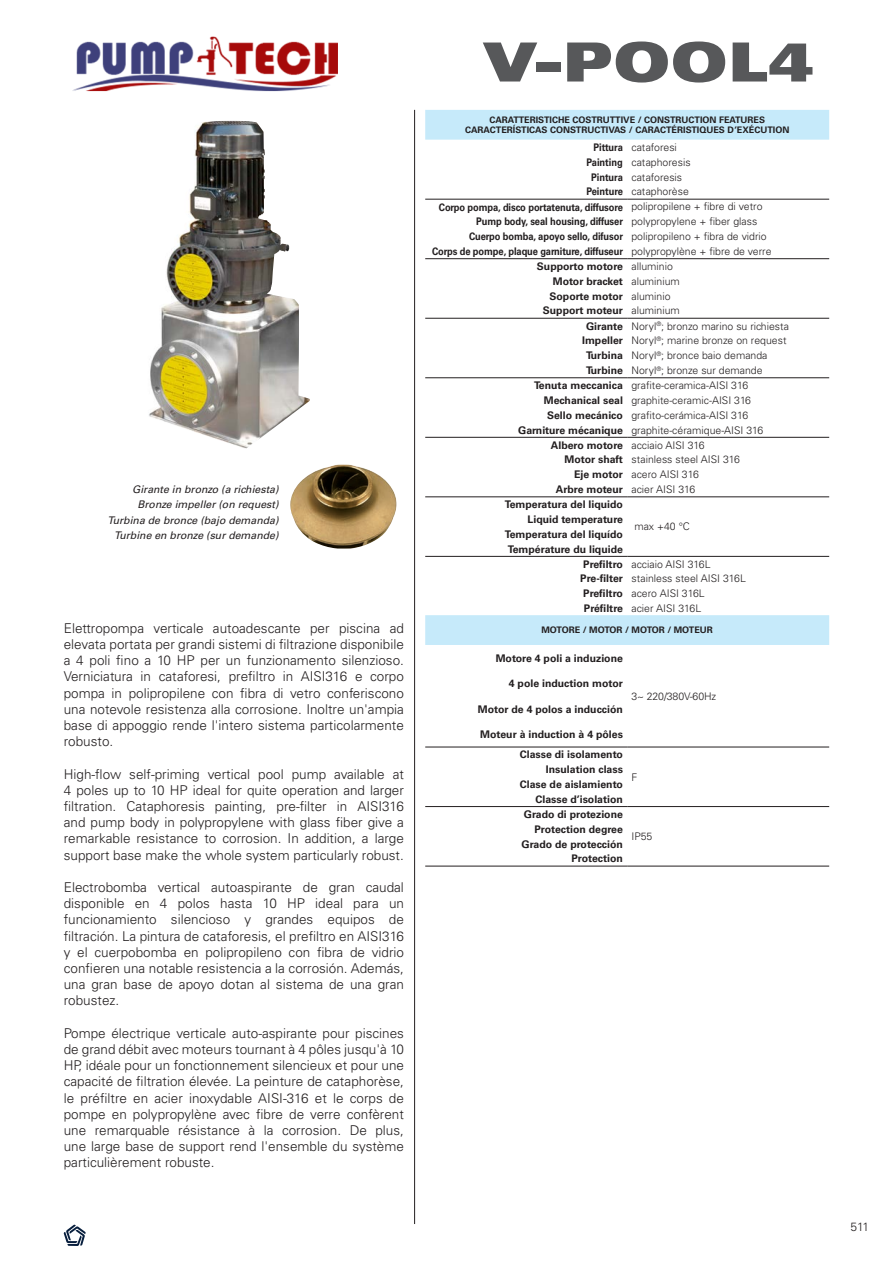
<style>
.page{position:relative;width:893px;height:1263px;background:#fff}
.page>*{position:absolute;margin:0;border:0;box-sizing:border-box;transform-origin:0 0}
.t1{font:54px "Univers LT Std X Black Ex";color:#57585a}
.t2{font:300 13.5px/16.2px "Univers LT Std";color:#231f20;text-align:justify}
.t3{font:300 12px "Univers LT Std";color:#231f20}
.t4{font:300 10.5px "Univers LT Std";color:#231f20}
.t5{font:700 10.5px/14.9px "Univers LT Std";color:#231f20;text-align:right}
.t6{font:700 10.5px "Univers LT Std";color:#231f20;scale:.89 1}
.t7{font:italic 10.5px "Univers LT Std";color:#231f20}
.t8{font:700 9px/10.8px "Univers LT Std";color:#231f20;text-align:center}
.s1{font-weight:700}
.s2{font-weight:300}
</style>
<div class="page">
<svg style="left:64px;top:1225px;width:22px;height:21px"></svg>
<img style="left:149px;top:121px;width:161px;height:328px">
<svg style="left:425px;top:110px;width:404px;height:535px"></svg>
<hr style="left:425px;top:199px;width:202px;height:1px;background:#231f20">
<hr style="left:627px;top:199px;width:202px;height:1px;background:#231f20">
<hr style="left:425px;top:258px;width:202px;height:1px;background:#231f20">
<hr style="left:627px;top:258px;width:202px;height:1px;background:#231f20">
<hr style="left:425px;top:318px;width:202px;height:1px;background:#231f20">
<hr style="left:627px;top:318px;width:202px;height:1px;background:#231f20">
<hr style="left:425px;top:377px;width:202px;height:1px;background:#231f20">
<hr style="left:627px;top:377px;width:202px;height:1px;background:#231f20">
<hr style="left:425px;top:437px;width:202px;height:1px;background:#231f20">
<hr style="left:627px;top:437px;width:202px;height:1px;background:#231f20">
<hr style="left:627px;top:556px;width:202px;height:1px;background:#231f20">
<hr style="left:425px;top:497px;width:202px;height:1px;background:#231f20">
<hr style="left:627px;top:497px;width:202px;height:1px;background:#231f20">
<hr style="left:425px;top:556px;width:202px;height:1px;background:#231f20">
<hr style="left:425px;top:747px;width:202px;height:1px;background:#231f20">
<hr style="left:627px;top:747px;width:202px;height:1px;background:#231f20">
<hr style="left:425px;top:806px;width:202px;height:1px;background:#231f20">
<hr style="left:627px;top:806px;width:202px;height:1px;background:#231f20">
<hr style="left:627px;top:866px;width:202px;height:1px;background:#231f20">
<hr style="left:425px;top:866px;width:202px;height:1px;background:#231f20">
<hr style="left:414px;top:110px;width:1px;height:1114px;background:#231f20">
<img style="left:290px;top:464px;width:106px;height:85px">
<img style="left:72px;top:36px;width:266px;height:56px">
<p class="t7" style="left:132px;top:483px;width:148px">Girante in bronzo (a richiesta)</p>
<p class="t7" style="left:107px;top:514px;width:173px">Turbina de bronce (bajo demanda)</p>
<p class="t7" style="left:138px;top:498px;width:142px">Bronze impeller (on request)</p>
<p class="t7" style="left:114px;top:529px;width:166px">Turbine en bronze (sur demande)</p>
<p class="t2" style="left:64px;top:620px;width:342px">Elettropompa verticale autoadescante per piscina ad elevata portata per grandi sistemi di filtrazione disponibile a 4 poli fino a 10 HP per un funzionamento silenzioso.<br>Verniciatura in cataforesi, prefiltro in AISI316 e corpo pompa in polipropilene con fibra di vetro conferiscono una notevole resistenza alla corrosione. Inoltre un'ampia base di appoggio rende l'intero sistema particolarmente robusto.</p>
<p class="t2" style="left:64px;top:766px;width:342px">High-flow self-priming vertical pool pump available at 4 poles up to 10 HP ideal for quite operation and larger filtration. Cataphoresis painting, pre-filter in AISI316 and pump body in polypropylene with glass fiber give a remarkable resistance to corrosion. In addition, a large support base make the whole system particularly robust.</p>
<p class="t2" style="left:64px;top:879px;width:342px">Electrobomba vertical autoaspirante de gran caudal disponible en 4 polos hasta 10 HP ideal para un funcionamiento silencioso y grandes equipos de filtración. La pintura de cataforesis, el prefiltro en AISI316 y el cuerpobomba en polipropileno con fibra de vidrio confieren una notable resistencia a la corrosión. Además, una gran base de apoyo dotan al sistema de una gran robustez.</p>
<p class="t2" style="left:64px;top:1025px;width:342px">Pompe électrique verticale auto-aspirante pour piscines de grand débit avec moteurs tournant à 4 pôles jusqu'à 10<br>HP, idéale pour un fonctionnement silencieux et pour une capacité de filtration élevée. La peinture de cataphorèse, le préfiltre en acier inoxydable AISI-316 et le corps de pompe en polypropylène avec fibre de verre confèrent une remarquable résistance à la corrosion. De plus, une large base de support rend l'ensemble du système particulièrement robuste.</p>
<h1 class="t1" style="left:483px;top:30px;width:332px">V-POOL4</h1>
<p class="t8" style="left:465px;top:114px;width:326px">CARATTERISTICHE COSTRUTTIVE / CONSTRUCTION FEATURES<br>CARACTERÍSTICAS CONSTRUCTIVAS / CARACTÉRISTIQUES D’EXÉCUTION</p>
<p class="t4" style="left:593px;top:141px;width:85px"><span class="s1">Pittura</span> cataforesi</p>
<p class="t4" style="left:586px;top:156px;width:106px"><span class="s1">Painting</span> cataphoresis</p>
<p class="t4" style="left:591px;top:171px;width:93px"><span class="s1">Pintura</span> cataforesis</p>
<p class="t4" style="left:586px;top:185px;width:104px"><span class="s1">Peinture</span> cataphorèse</p>
<p class="t6" style="left:439px;top:201px;width:365px">Corpo pompa, disco portatenuta, diffusore <span class="s2">polipropilene + fibre di vetro</span></p>
<p class="t6" style="left:476px;top:215px;width:317px">Pump body, seal housing, diffuser <span class="s2">polypropylene + fiber glass</span></p>
<p class="t6" style="left:469px;top:230px;width:336px">Cuerpo bomba, apoyo sello, difusor <span class="s2">polipropileno + fibra de vidrio</span></p>
<p class="t6" style="left:432px;top:245px;width:383px">Corps de pompe, plaque garniture, diffuseur <span class="s2">polypropylène + fibre de verre</span></p>
<p class="t5" style="left:537px;top:259px;width:137px">Supporto motore <span class="s2">alluminio</span></p>
<p class="t5" style="left:553px;top:274px;width:129px">Motor bracket <span class="s2">aluminium</span></p>
<p class="t5" style="left:549px;top:289px;width:123px">Soporte motor <span class="s2">aluminio</span></p>
<p class="t5" style="left:543px;top:303px;width:139px">Support moteur <span class="s2">aluminium</span></p>
<p class="t4" style="left:586px;top:319px;width:205px"><span class="s1">Girante</span> Noryl<sup>®</sup>; bronzo marino su richiesta</p>
<p class="t4" style="left:582px;top:334px;width:206px"><span class="s1">Impeller</span> Noryl<sup>®</sup>; marine bronze on request</p>
<p class="t4" style="left:586px;top:349px;width:183px"><span class="s1">Turbina</span> Noryl<sup>®</sup>; bronce baio demanda</p>
<p class="t4" style="left:586px;top:364px;width:178px"><span class="s1">Turbine</span> Noryl<sup>®</sup>; bronze sur demande</p>
<p class="t4" style="left:534px;top:379px;width:216px"><span class="s1">Tenuta meccanica</span> grafite-ceramica-AISI 316</p>
<p class="t4" style="left:544px;top:394px;width:209px"><span class="s1">Mechanical seal</span> graphite-ceramic-AISI 316</p>
<p class="t4" style="left:547px;top:409px;width:203px"><span class="s1">Sello mecánico</span> grafito-cerámica-AISI 316</p>
<p class="t4" style="left:518px;top:423px;width:247px"><span class="s1">Garniture mécanique</span> graphite-céramique-AISI 316</p>
<p class="t4" style="left:551px;top:439px;width:155px"><span class="s1">Albero motore</span> acciaio AISI 316</p>
<p class="t4" style="left:564px;top:453px;width:177px"><span class="s1">Motor shaft</span> stainless steel AISI 316</p>
<p class="t4" style="left:574px;top:468px;width:126px"><span class="s1">Eje motor</span> acero AISI 316</p>
<p class="t4" style="left:556px;top:483px;width:141px"><span class="s1">Arbre moteur</span> acier AISI 316</p>
<p class="t5" style="left:505px;top:497px;width:120px">Temperatura del liquido</p>
<p class="t4" style="left:634px;top:520px;width:57px">max +40 °C</p>
<p class="t5" style="left:528px;top:512px;width:97px">Liquid temperature</p>
<p class="t5" style="left:505px;top:527px;width:120px">Temperatura del liquído</p>
<p class="t5" style="left:508px;top:542px;width:117px">Température du liquide</p>
<p class="t4" style="left:583px;top:558px;width:129px"><span class="s1">Prefiltro</span> acciaio AISI 316L</p>
<p class="t4" style="left:580px;top:572px;width:167px"><span class="s1">Pre-filter</span> stainless steel AISI 316L</p>
<p class="t4" style="left:583px;top:587px;width:123px"><span class="s1">Prefiltro</span> acero AISI 316L</p>
<p class="t4" style="left:584px;top:601px;width:119px"><span class="s1">Préfiltre</span> acier AISI 316L</p>
<p class="t8" style="left:541px;top:625px;width:173px">MOTORE / MOTOR / MOTOR / MOTEUR</p>
<p class="t5" style="left:496px;top:650px;width:129px">Motore 4 poli a induzione</p>
<p class="t4" style="left:631px;top:690px;width:86px">3~ 220/380V-60Hz</p>
<p class="t5" style="left:509px;top:676px;width:116px">4 pole induction motor</p>
<p class="t5" style="left:478px;top:701px;width:147px">Motor de 4 polos a inducción</p>
<p class="t5" style="left:480px;top:724px;width:144px;line-height:20.4px">Moteur à induction à 4 pôles<br>Classe di isolamento</p>
<p class="t5" style="left:520px;top:762px;width:105px">Insulation class<br>Clase de aislamiento<br>Classe d’isolation<br>Grado di protezione</p>
<p class="t5" style="left:521px;top:822px;width:103px">Protection degree<br>Grado de protección<br>Protection</p>
<p class="t4" style="left:631px;top:770px;width:7px">F</p>
<p class="t4" style="left:631px;top:830px;width:23px">IP55</p>
<p class="t3" style="left:850px;top:1220px;width:20px">511</p>
</div>
